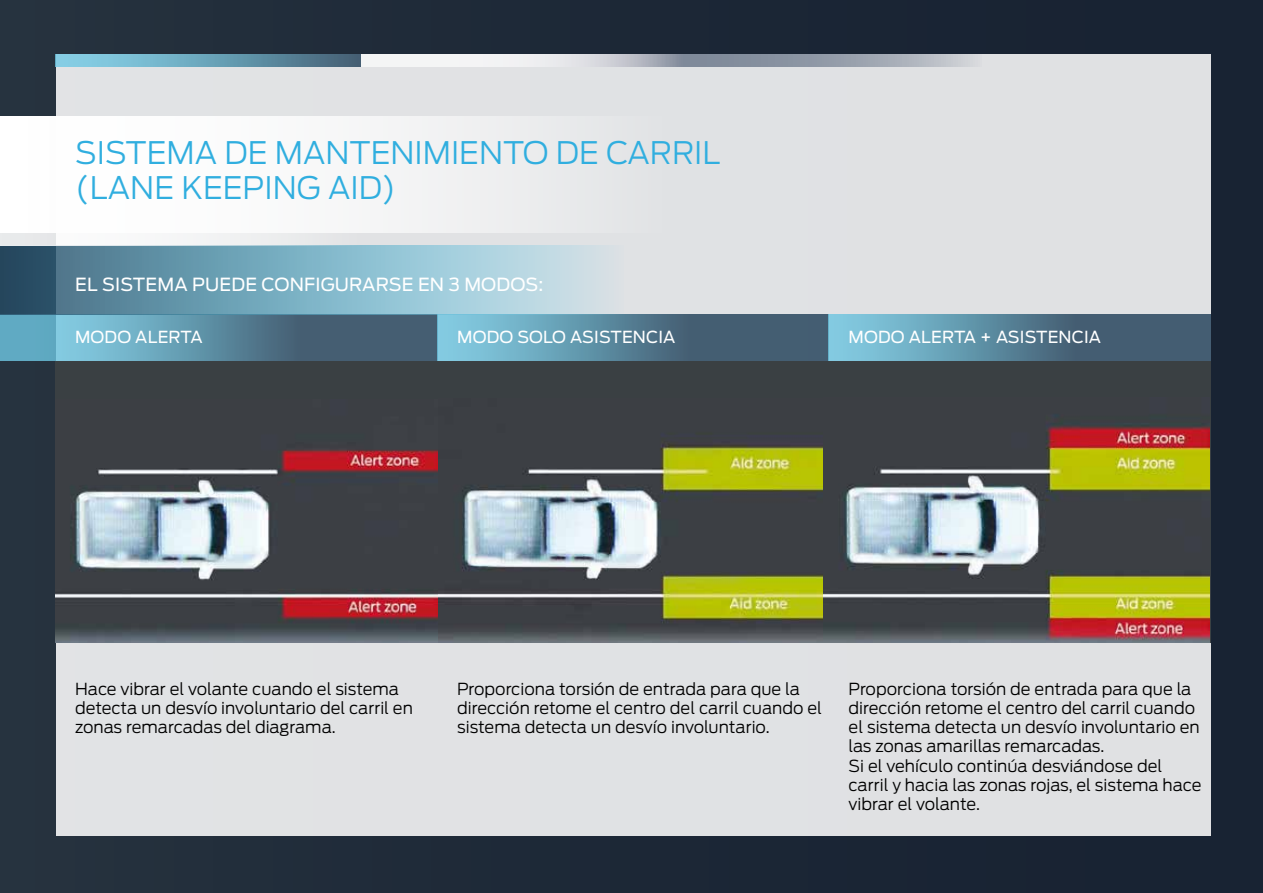
<style>
.page{position:relative;width:1263px;height:893px;background:#1c2736}
.page>*{position:absolute;margin:0;border:0;box-sizing:border-box;transform-origin:0 0}
.t1{font:300 30.9px/35px "Ford Antenna";color:#30aedf}
.t2{font:18px "Ford Antenna";letter-spacing:.01em;color:#fff}
.t3{font:300 16.5px/19.2px "Ford Antenna";color:#000}
.t4{font:16.5px "Ford Antenna";letter-spacing:.01em;color:#fff}
</style>
<div class="page">
<div style="left:56px;top:54px;width:1154px;height:782px;background:#e0e2e4"></div>
<div style="left:0;top:116px;width:667px;height:117px;background:linear-gradient(to right,#fff,#e5e7e8)"></div>
<svg style="left:361px;top:54px;width:612px;height:13px"></svg>
<svg style="left:56px;top:54px;width:304px;height:13px;background:#689fb5"></svg>
<svg style="left:0;top:314px;width:438px;height:47px;background:#5a899f"></svg>
<div style="left:438px;top:361px;width:389px;height:282px;background:#3a4043"></div>
<img style="left:438px;top:434px;width:385px;height:209px">
<svg style="left:56px;top:361px;width:382px;height:282px;background:#59565c"></svg>
<svg style="left:438px;top:314px;width:391px;height:47px;background:#59859a"></svg>
<svg style="left:829px;top:314px;width:381px;height:47px;background:#59859a"></svg>
<svg style="left:823px;top:361px;width:387px;height:282px;background:#676454"></svg>
<svg style="left:0;top:246px;width:604px;height:68px;background:#7faabb"></svg>
<div style="left:0;top:233px;width:361px;height:13px;background:#f0f1f1"></div>
<h1 class="t1" style="left:75px;top:132px;width:647px">SISTEMA DE MANTENIMIENTO DE CARRIL (LANE KEEPING AID)</h1>
<p class="t2" style="left:75px;top:269px;width:470px">EL SISTEMA PUEDE CONFIGURARSE EN 3 MODOS:</p>
<p class="t4" style="left:75px;top:323px;width:129px">MODO ALERTA</p>
<p class="t4" style="left:457px;top:323px;width:220px">MODO SOLO ASISTENCIA</p>
<p class="t4" style="left:849px;top:323px;width:254px">MODO ALERTA + ASISTENCIA</p>
<p class="t3" style="left:75px;top:677px;width:339px">Hace vibrar el volante cuando el sistema detecta un desvío involuntario del carril en zonas remarcadas del diagrama.</p>
<p class="t3" style="left:457px;top:677px;width:366px">Proporciona torsión de entrada para que la dirección retome el centro del carril cuando el sistema detecta un desvío involuntario.</p>
<p class="t3" style="left:849px;top:677px;width:355px">Proporciona torsión de entrada para que la dirección retome el centro del carril cuando el sistema detecta un desvío involuntario en las zonas amarillas remarcadas.<br>Si el vehículo continúa desviándose del carril y hacia las zonas rojas, el sistema hace vibrar el volante.</p>
</div>
